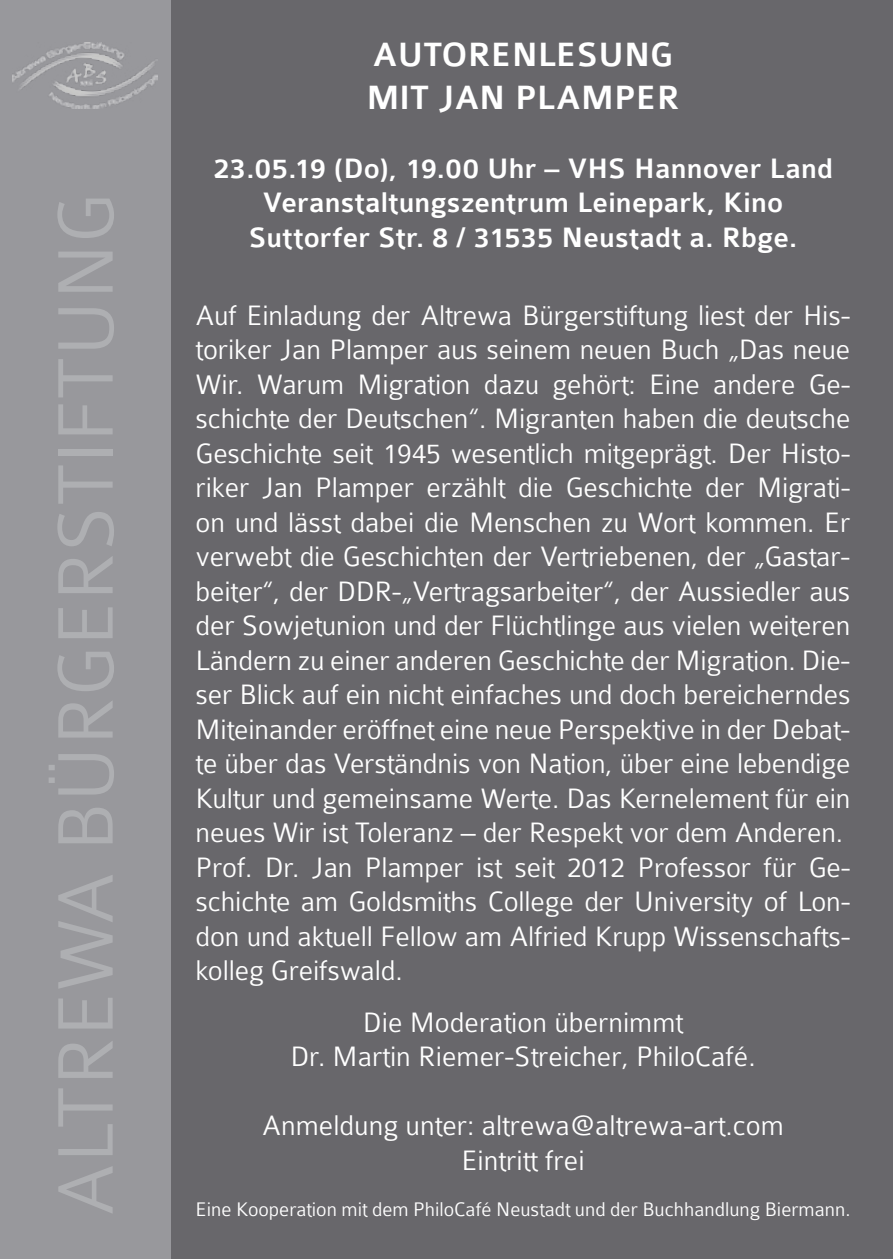
<style>
.page{position:relative;width:893px;height:1259px;background:#68676b}
.page>*{position:absolute;margin:0;border:0;box-sizing:border-box;transform-origin:0 0}
.t1{font:300 84px "Colaborate";color:#aeafb2}
.t2{font:500 36px/43.2px "Colaborate";color:#fff}
.t3{font:300 30px/34.5px "Colaborate";letter-spacing:-.005em;color:#fff;text-align:center}
.t4{font:500 30px/34.5px "Colaborate";color:#fff;text-align:center}
.t5{font:300 21px "Colaborate";color:#fff}
</style>
<div class="page">
<div style="left:0;top:0;width:170px;height:1259px;background:#98989c"></div>
<img style="left:12px;top:43px;width:146px;height:65px">
<h1 class="t1" style="left:42px;top:1216px;width:1024px;rotate:-90deg">Altrewa Bürgerstiftung</h1>
<p class="t2" style="left:366px;top:34px;width:308px">AutorenLesung mit jan pla</p>
<p class="t2" style="left:581px;top:77px;width:100px">mper</p>
<p class="t4" style="left:213px;top:152px;width:621px">23.05.19 (Do), 19.00 U hr – VHS Hannover Land<br>Veranstaltungszentrum Leinepark, Kino<br>Suttorfer Str. 8 / 31535 N eustadt a. Rbge.</p>
<p class="t3" style="left:196px;top:298px;width:656px;text-align:left">Auf E inladung der Altrewa Bürgerstiftung liest der His&shy;toriker Jan Plamper aus seinem neuen Buch „Das neue Wir. Warum Migration dazu gehört: E ine andere Ge&shy;schichte der Deutschen“. Migranten haben die deutsche Geschichte seit 1945 wesentlich mitgeprägt. Der Histo&shy;riker Jan Plamper erzählt die Geschichte der Migrati&shy;on und lässt dabei die Menschen zu Wort kommen. Er verwebt die Geschichten der Vertriebenen, der „Gastar&shy;beiter“, der DDR-„Vertragsarbeiter“, der Aussiedler aus der Sowjetunion und der Flüchtlinge aus vielen weiteren Ländern zu einer anderen Geschichte der Migration. Die&shy;ser Blick auf ein nicht einfaches und doch bereicherndes Miteinander eröffnet eine neue Perspektive in der Debat&shy;te über das Verständnis von N ation, über eine lebendige Kultur und gemeinsame Werte. Das Kernelement für ein neues Wir ist Toleranz – der Respekt vor dem Anderen.<br>Prof. Dr. Jan Plamper ist seit 2012 Professor für Ge&shy;schichte am Goldsmiths College der U niversity of Lon&shy;don und aktuell Fellow am Alfried Krupp Wissenschafts&shy;kolleg Greifswald.</p>
<p class="t3" style="left:290px;top:1005px;width:467px">Die Moderation übernimmt<br>Dr. Martin Riemer-Streicher, PhiloCafé.</p>
<p class="t3" style="left:262px;top:1108px;width:523px">Anmeldung unter: altrewa@altrewa-art.com<br>E intritt frei</p>
<p class="t5" style="left:196px;top:1198px;width:656px">Eine Kooperation mit dem PhiloCafé N eustadt und der Buchhandlung Biermann.</p>
</div>
